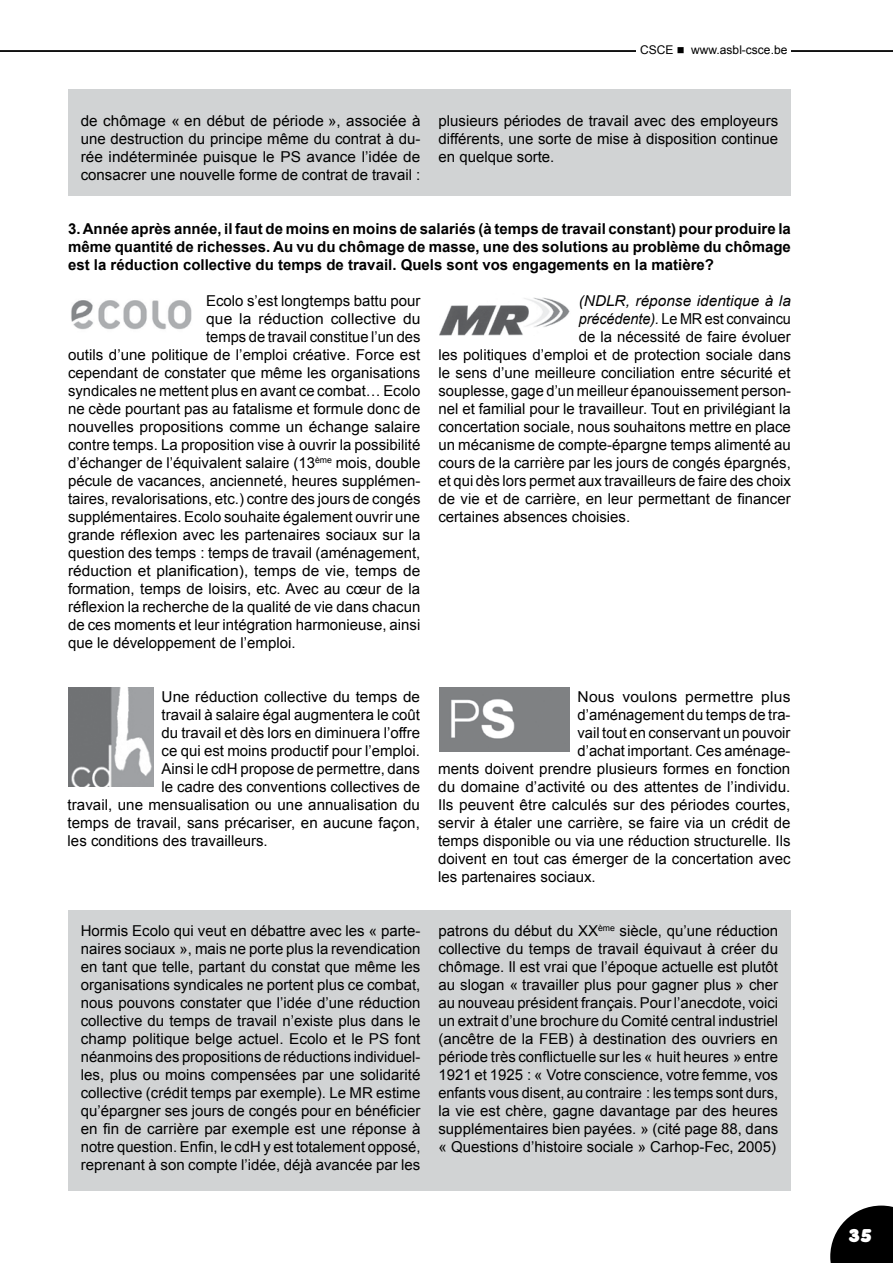
<style>
.page{position:relative;width:893px;height:1263px;background:#fff}
.page>*{position:absolute;margin:0;border:0;box-sizing:border-box;transform-origin:0 0}
.t1{font:18px "Debussy";color:#fff}
.t2{font:15px/18px "Arial";color:#000;text-align:justify}
.t3{font:700 15px/18px "Arial";color:#000;text-align:justify}
.t4{font:15px "Arial";color:#000;scale:1.04 1}
.t5{font:15px "Arial";color:#000;scale:.96 1}
.t6{font:italic 15px "Arial";letter-spacing:.005em;color:#000}
.t7{font:12px "Arial";color:#000}
.s1{font-style:italic}
</style>
<div class="page">
<svg style="left:830px;top:1205px;width:63px;height:58px"></svg>
<hr style="left:0;top:50px;width:893px;height:2px;background:#000">
<div style="left:637px;top:46px;width:154px;height:23px;background:#fff"></div>
<div style="left:68px;top:89px;width:723px;height:107px;background:#d1d3d4"></div>
<div style="left:68px;top:910px;width:723px;height:281px;background:#d1d3d4"></div>
<img style="left:71px;top:300px;width:121px;height:30px">
<img style="left:439px;top:297px;width:131px;height:39px">
<img style="left:68px;top:688px;width:85px;height:99px">
<img style="left:439px;top:688px;width:130px;height:63px">
<p class="t7" style="left:640px;top:42px;width:149px">CSCE ■ www.asbl-csce.be</p>
<p class="t2" style="left:81px;top:112px;width:341px">de chômage « en début de période », associée à une destruction du principe même du contrat à du&shy;rée indéterminée puisque le PS avance l’idée de consacrer une nouvelle forme de contrat de travail :</p>
<p class="t2" style="left:438px;top:112px;width:341px">plusieurs périodes de travail avec des employeurs différents, une sorte de mise à disposition continue en quelque sorte.</p>
<p class="t3" style="left:68px;top:220px;width:724px">3.Année après année, il faut de moins en moins de salariés (à temps de travail constant) pour produire la même quantité de richesses. Au vu du chômage de masse, une des solutions au problème du chômage est la réduction collective du temps de travail. Quels sont vos engagements en la matière?</p>
<p class="t2" style="left:206px;top:292px;width:216px">Ecolo s’est longtemps battu pour</p>
<p class="t4" style="left:206px;top:309px;width:208px">que la réduction collective du</p>
<p class="t2" style="left:206px;top:328px;width:216px">temps de travail constitue l’un des</p>
<p class="t2" style="left:68px;top:346px;width:354px">outils d’une politique de l’emploi créative. Force est</p>
<p class="t2" style="left:68px;top:364px;width:354px">cependant de constater que même les organisations</p>
<p class="t2" style="left:68px;top:382px;width:354px">syndicales ne mettent plus en avant ce combat… Ecolo</p>
<p class="t2" style="left:68px;top:400px;width:354px">ne cède pourtant pas au fatalisme et formule donc de</p>
<p class="t2" style="left:68px;top:418px;width:354px">nouvelles propositions comme un échange salaire</p>
<p class="t2" style="left:68px;top:436px;width:354px">contre temps. La proposition vise à ouvrir la possibilité</p>
<p class="t2" style="left:68px;top:454px;width:354px">d’échanger de l’équivalent salaire (13<sup>ème</sup> mois, double</p>
<p class="t2" style="left:68px;top:472px;width:354px">pécule de vacances, ancienneté, heures supplémen-</p>
<p class="t2" style="left:68px;top:490px;width:354px">taires, revalorisations, etc.) contre des jours de congés</p>
<p class="t2" style="left:68px;top:508px;width:354px">supplémentaires. Ecolo souhaite également ouvrir une</p>
<p class="t2" style="left:68px;top:526px;width:354px">grande réflexion avec les partenaires sociaux sur la</p>
<p class="t2" style="left:68px;top:544px;width:354px">question des temps : temps de travail (aménagement,</p>
<p class="t2" style="left:68px;top:562px;width:354px">réduction et planification), temps de vie, temps de</p>
<p class="t2" style="left:68px;top:580px;width:354px">formation, temps de loisirs, etc. Avec au cœur de la</p>
<p class="t2" style="left:68px;top:598px;width:354px">réflexion la recherche de la qualité de vie dans chacun</p>
<p class="t2" style="left:68px;top:616px;width:354px">de ces moments et leur intégration harmonieuse, ainsi</p>
<p class="t2" style="left:68px;top:634px;width:229px">que le développement de l’emploi.</p>
<p class="t6" style="left:579px;top:291px;width:214px">(NDLR, réponse identique à la</p>
<p class="t5" style="left:579px;top:309px;width:223px"><span class="s1">précédente).</span> Le MR est convaincu</p>
<p class="t2" style="left:579px;top:328px;width:214px">de la nécessité de faire évoluer</p>
<p class="t2" style="left:438px;top:346px;width:354px">les politiques d’emploi et de protection sociale dans</p>
<p class="t2" style="left:438px;top:364px;width:354px">le sens d’une meilleure conciliation entre sécurité et</p>
<p class="t2" style="left:438px;top:382px;width:354px">souplesse, gage d’un meilleur épanouissement person-</p>
<p class="t2" style="left:438px;top:400px;width:354px">nel et familial pour le travailleur. Tout en privilégiant la</p>
<p class="t2" style="left:438px;top:418px;width:354px">concertation sociale, nous souhaitons mettre en place</p>
<p class="t2" style="left:438px;top:436px;width:354px">un mécanisme de compte-épargne temps alimenté au</p>
<p class="t2" style="left:438px;top:454px;width:354px">cours de la carrière par les jours de congés épargnés,</p>
<p class="t2" style="left:438px;top:472px;width:354px">et qui dès lors permet aux travailleurs de faire des choix</p>
<p class="t2" style="left:438px;top:490px;width:354px">de vie et de carrière, en leur permettant de financer</p>
<p class="t2" style="left:438px;top:508px;width:193px">certaines absences choisies.</p>
<p class="t2" style="left:162px;top:688px;width:260px">Une réduction collective du temps de</p>
<p class="t2" style="left:162px;top:706px;width:260px">travail à salaire égal augmentera le coût</p>
<p class="t2" style="left:162px;top:724px;width:260px">du travail et dès lors en diminuera l’offre</p>
<p class="t2" style="left:162px;top:742px;width:260px">ce qui est moins productif pour l’emploi.</p>
<p class="t2" style="left:162px;top:760px;width:260px">Ainsi le cdH propose de permettre, dans</p>
<p class="t2" style="left:162px;top:778px;width:260px">le cadre des conventions collectives de</p>
<p class="t2" style="left:68px;top:796px;width:354px">travail, une mensualisation ou une annualisation du</p>
<p class="t2" style="left:68px;top:814px;width:354px">temps de travail, sans précariser, en aucune façon,</p>
<p class="t2" style="left:68px;top:832px;width:202px">les conditions des travailleurs.</p>
<p class="t4" style="left:578px;top:687px;width:206px">Nous voulons permettre plus</p>
<p class="t2" style="left:578px;top:706px;width:214px">d’aménagement du temps de tra-</p>
<p class="t2" style="left:578px;top:724px;width:214px">vail tout en conservant un pouvoir</p>
<p class="t2" style="left:578px;top:742px;width:214px">d’achat important. Ces aménage-</p>
<p class="t2" style="left:438px;top:760px;width:354px">ments doivent prendre plusieurs formes en fonction</p>
<p class="t2" style="left:438px;top:778px;width:354px">du domaine d’activité ou des attentes de l’individu.</p>
<p class="t2" style="left:438px;top:796px;width:354px">Ils peuvent être calculés sur des périodes courtes,</p>
<p class="t2" style="left:438px;top:814px;width:354px">servir à étaler une carrière, se faire via un crédit de</p>
<p class="t2" style="left:438px;top:832px;width:354px">temps disponible ou via une réduction structurelle. Ils</p>
<p class="t2" style="left:438px;top:850px;width:354px">doivent en tout cas émerger de la concertation avec</p>
<p class="t2" style="left:438px;top:868px;width:159px">les partenaires sociaux.</p>
<p class="t2" style="left:81px;top:922px;width:341px">Hormis Ecolo qui veut en débattre avec les « parte&shy;naires sociaux », mais ne porte plus la revendication en tant que telle, partant du constat que même les organisations syndicales ne portent plus ce combat, nous pouvons constater que l’idée d’une réduction collective du temps de travail n’existe plus dans le champ politique belge actuel. Ecolo et le PS font néanmoins des propositions de réductions individuel&shy;les, plus ou moins compensées par une solidarité collective (crédit temps par exemple). Le MR estime qu’épargner ses jours de congés pour en bénéficier en fin de carrière par exemple est une réponse à notre question. Enfin, le cdH y est totalement opposé, reprenant à son compte l’idée, déjà avancée par les</p>
<p class="t2" style="left:438px;top:922px;width:341px">patrons du début du XX<sup>ème</sup> siècle, qu’une réduction collective du temps de travail équivaut à créer du chômage. Il est vrai que l’époque actuelle est plutôt au slogan « travailler plus pour gagner plus » cher au nouveau président français. Pour l’anecdote, voici un extrait d’une brochure du Comité central industriel (ancêtre de la FEB) à destination des ouvriers en période très conflictuelle sur les « huit heures » entre 1921 et 1925 : « Votre conscience, votre femme, vos enfants vous disent, au contraire : les temps sont durs, la vie est chère, gagne davantage par des heures supplémentaires bien payées. » (cité page 88, dans « Questions d’histoire sociale » Carhop-Fec, 2005)</p>
<p class="t1" style="left:848px;top:1225px;width:26px">35</p>
</div>
